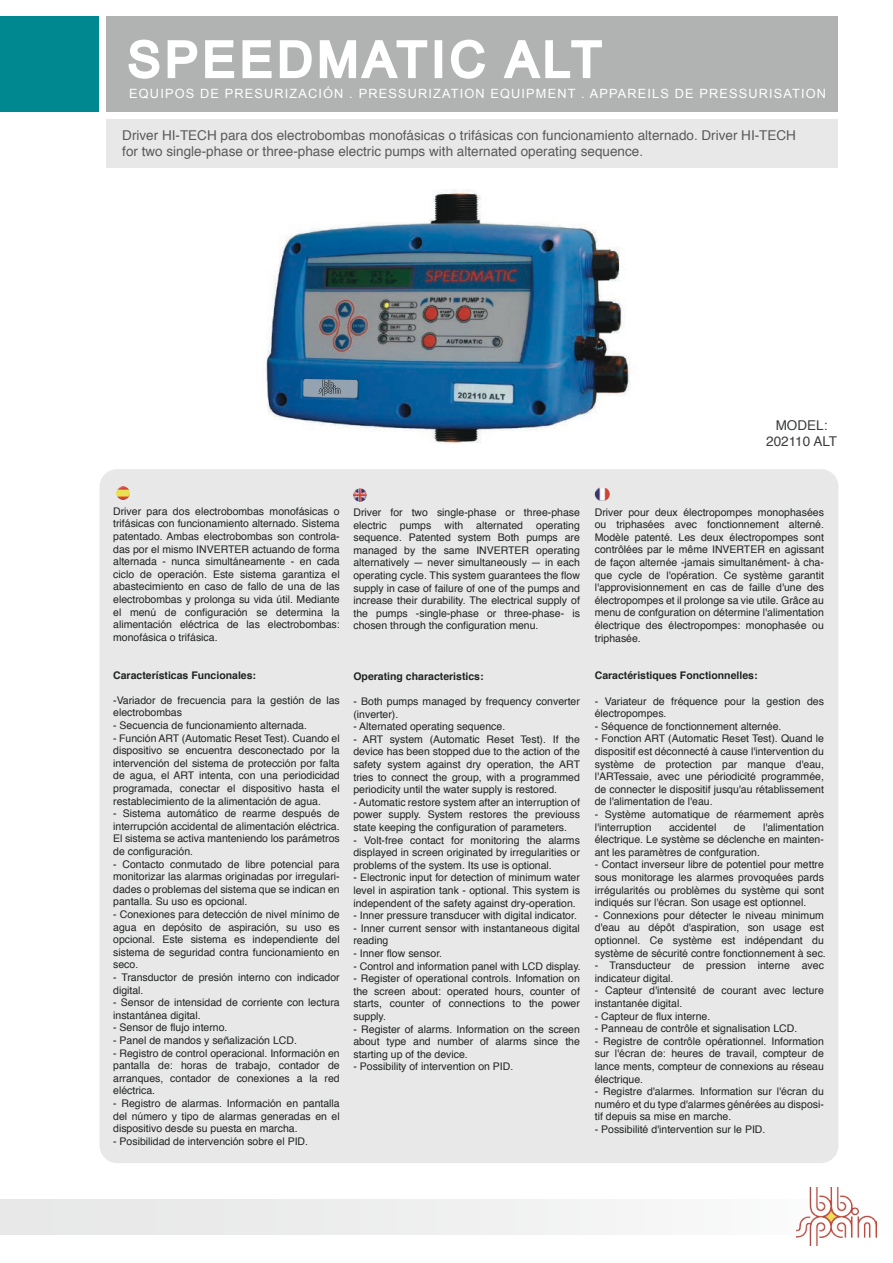
<style>
.page{position:relative;width:893px;height:1263px;background:#fff}
.page>*{position:absolute;margin:0;border:0;box-sizing:border-box;transform-origin:0 0}
.t1{font:48.75px "Arial";letter-spacing:.1em;color:#fff}
.t2{font:13.5px/16.2px "Helvetica";color:#585b5a}
.t3{font:13.5px/16.2px "Helvetica";color:#3c3e3e;text-align:center}
.t4{font:12.75px "Arial";letter-spacing:.09em;color:#fff}
.t5{font:10.5px/12.6px "Helvetica";color:#202323;text-align:justify}
.t6{font:700 10.5px "Helvetica";color:#202323}
</style>
<div class="page">
<div style="left:100px;top:469px;width:738px;height:694px;background:#e8e8e8;border-radius:18px"></div>
<img style="left:353px;top:488px;width:14px;height:13px">
<img style="left:116px;top:486px;width:14px;height:14px">
<img style="left:594px;top:487px;width:16px;height:14px">
<div style="left:107px;top:16px;width:731px;height:95px;background:#b1b2b2"></div>
<svg style="left:128px;top:39px;width:300px;height:40px"></svg>
<div style="left:435px;top:40px;width:7px;height:38px;border:3px solid #fff"></div>
<svg style="left:451px;top:39px;width:34px;height:40px"></svg>
<svg style="left:503px;top:40px;width:99px;height:38px"></svg>
<div style="left:0;top:1200px;width:893px;height:35px;background:#eeefef"></div>
<img style="left:797px;top:1187px;width:80px;height:59px">
<div style="left:0;top:16px;width:99px;height:95px;background:#008891"></div>
<div style="left:107px;top:119px;width:731px;height:48px;background:#e9e8e9"></div>
<img style="left:266px;top:190px;width:365px;height:253px">
<svg style="left:304px;top:379px;width:54px;height:18px"></svg>
<h1 class="t1" style="left:128px;top:28px;width:475px">SPEEDMATIC ALT</h1>
<p class="t4" style="left:129px;top:85px;width:698px">EQUIPOS DE PRESURIZACIÓN . PRESSURIZATION EQUIPMENT . APPAREILS DE PRESSURISATION</p>
<p class="t2" style="left:122px;top:127px;width:675px">Driver HI-TECH para dos electrobombas monofásicas o trifásicas con funcionamiento alternado. Driver HI-TECH for two single-phase or three-phase electric pumps with alternated operating sequence.</p>
<p class="t3" style="left:766px;top:417px;width:72px">MODEL:<br>202110 ALT</p>
<p class="t5" style="left:113px;top:505px;width:228px">Driver para dos electrobombas monofásicas o trifásicas con funcionamiento alternado. Sistema patentado. Ambas electrobombas son controla&shy;das por el mismo INVERTER actuando de forma alternada - nunca simultáneamente - en cada ciclo de operación. Este sistema garantiza el abastecimiento en caso de fallo de una de las electrobombas y prolonga su vida útil. Mediante el menú de configuración se determina la alimentación eléctrica de las electrobombas: monofásica o trifásica.</p>
<p class="t6" style="left:113px;top:666px;width:144px">Características Funcionales:</p>
<p class="t5" style="left:113px;top:694px;width:228px">-Variador de frecuencia para la gestión de las electrobombas</p>
<p class="t5" style="left:113px;top:719px;width:195px">- Secuencia de funcionamiento alternada.</p>
<p class="t5" style="left:113px;top:732px;width:228px">- Función ART (Automatic Reset Test). Cuando el dispositivo se encuentra desconectado por la intervención del sistema de protección por falta de agua, el ART intenta, con una periodicidad programada, conectar el dispositivo hasta el restablecimiento de la alimentación de agua.</p>
<p class="t5" style="left:113px;top:807px;width:228px">- Sistema automático de rearme después de interrupción accidental de alimentación eléctrica.<br>El sistema se activa manteniendo los parámetros de configuración.</p>
<p class="t5" style="left:113px;top:858px;width:228px">- Contacto conmutado de libre potencial para monitorizar las alarmas originadas por irregulari&shy;dades o problemas del sistema que se indican en pantalla. Su uso es opcional.</p>
<p class="t5" style="left:113px;top:908px;width:228px">- Conexiones para detección de nivel mínimo de agua en depósito de aspiración, su uso es opcional. Este sistema es independiente del sistema de seguridad contra funcionamiento en seco.</p>
<p class="t5" style="left:113px;top:971px;width:228px">- Transductor de presión interno con indicador digital.</p>
<p class="t5" style="left:113px;top:996px;width:228px">- Sensor de intensidad de corriente con lectura instantánea digital.</p>
<p class="t5" style="left:113px;top:1022px;width:116px">- Sensor de flujo interno.</p>
<p class="t5" style="left:113px;top:1034px;width:185px">- Panel de mandos y señalización LCD.</p>
<p class="t5" style="left:113px;top:1047px;width:228px">- Registro de control operacional. Información en pantalla de: horas de trabajo, contador de arranques, contador de conexiones a la red eléctrica.</p>
<p class="t5" style="left:113px;top:1097px;width:228px">- Registro de alarmas. Información en pantalla del número y tipo de alarmas generadas en el dispositivo desde su puesta en marcha.</p>
<p class="t5" style="left:113px;top:1135px;width:196px">- Posibilidad de intervención sobre el PID.</p>
<p class="t5" style="left:353px;top:506px;width:228px">Driver for two single-phase or three-phase electric</p>
<p class="t5" style="left:400px;top:519px;width:33px">pumps</p>
<p class="t5" style="left:444px;top:519px;width:20px">with</p>
<p class="t5" style="left:476px;top:519px;width:48px">alternated</p>
<p class="t5" style="left:353px;top:519px;width:228px;text-indent:183px">operating sequence. Patented system Both pumps are managed by the same INVERTER operating alternatively — never simultaneously — in each operating cycle. This system guarantees the flow supply in case of failure of one of the pumps and increase their durability. The electrical supply of the pumps -single-phase or three-phase- is chosen through the configuration menu.</p>
<p class="t6" style="left:353px;top:668px;width:132px">Operating characteristics:</p>
<p class="t5" style="left:353px;top:695px;width:228px">- Both pumps managed by frequency converter (inverter).</p>
<p class="t5" style="left:353px;top:720px;width:153px">- Alternated operating sequence.</p>
<p class="t5" style="left:353px;top:733px;width:228px">- ART system (Automatic Reset Test). If the device has been stopped due to the action of the safety system against dry operation, the ART tries to connect the group, with a programmed periodicity until the water supply is restored.</p>
<p class="t5" style="left:353px;top:796px;width:228px">- Automatic restore system after an interruption of power supply. System restores the previouss state keeping the configuration of parameters.</p>
<p class="t5" style="left:353px;top:834px;width:228px">- Volt-free contact for monitoring the alarms displayed in screen originated by irregularities or problems of the system. Its use is optional.</p>
<p class="t5" style="left:353px;top:872px;width:228px">- Electronic input for detection of minimum water level in aspiration tank - optional. This system is independent of the safety against dry-operation.</p>
<p class="t5" style="left:353px;top:909px;width:225px">- Inner pressure transducer with digital indicator.</p>
<p class="t5" style="left:353px;top:922px;width:228px">- Inner current sensor with instantaneous digital reading</p>
<p class="t5" style="left:353px;top:947px;width:90px">- Inner flow sensor.</p>
<p class="t5" style="left:353px;top:960px;width:229px">- Control and information panel with LCD display.</p>
<p class="t5" style="left:353px;top:972px;width:228px">- Register of operational controls. Infomation on the screen about: operated hours, counter of starts, counter of connections to the power supply.</p>
<p class="t5" style="left:353px;top:1023px;width:228px">- Register of alarms. Information on the screen about type and number of alarms since the starting up of the device.</p>
<p class="t5" style="left:353px;top:1061px;width:161px">- Possibility of intervention on PID.</p>
<p class="t5" style="left:595px;top:506px;width:231px">Driver pour deux électropompes monophasées ou triphasées avec fonctionnement alterné.<br>Modèle patenté. Les deux électropompes sont contrôlées par le même INVERTER en agissant de façon alternée -jamais simultanément- à cha&shy;que cycle de l'opération. Ce système garantit l'approvisionnement en cas de faille d'une des électropompes et il prolonge sa vie utile. Grâce au menu de confguration on détermine l'alimentation électrique des électropompes: monophasée ou triphasée.</p>
<p class="t6" style="left:595px;top:667px;width:164px">Caractéristiques Fonctionnelles:</p>
<p class="t5" style="left:595px;top:695px;width:231px">- Variateur de fréquence pour la gestion des électropompes.</p>
<p class="t5" style="left:595px;top:720px;width:188px">- Séquence de fonctionnement alternée.</p>
<p class="t5" style="left:595px;top:733px;width:231px">- Fonction ART (Automatic Reset Test). Quand le dispositif est déconnecté à cause l'intervention du système de protection par manque d'eau, l'ARTessaie, avec une périodicité programmée, de connecter le dispositif jusqu'au rétablissement de l'alimentation de l'eau.</p>
<p class="t5" style="left:595px;top:808px;width:231px">- Système automatique de réarmement après l'interruption</p>
<p class="t5" style="left:669px;top:821px;width:49px">accidentel</p>
<p class="t5" style="left:734px;top:821px;width:13px">de</p>
<p class="t5" style="left:595px;top:821px;width:231px;text-indent:168px">l'alimentation électrique. Le système se déclenche en mainten&shy;ant les paramètres de confguration.</p>
<p class="t5" style="left:595px;top:859px;width:231px">- Contact inverseur libre de potentiel pour mettre sous monitorage les alarmes provoquées pards irrégularités ou problèmes du système qui sont indiqués sur l'écran. Son usage est optionnel.</p>
<p class="t5" style="left:595px;top:909px;width:233px;text-align:left">- Connexions pour détecter le niveau minimum d'eau au dépôt d'aspiration, son usage est optionnel. Ce système est indépendant du système de sécurité contre fonctionnement à sec.</p>
<p class="t5" style="left:595px;top:959px;width:231px">- Transducteur de pression interne avec indicateur digital.</p>
<p class="t5" style="left:595px;top:985px;width:231px">- Capteur d'intensité de courant avec lecture instantanée digital.</p>
<p class="t5" style="left:595px;top:1010px;width:117px">- Capteur de flux interne.</p>
<p class="t5" style="left:595px;top:1022px;width:204px">- Panneau de contrôle et signalisation LCD.</p>
<p class="t5" style="left:595px;top:1035px;width:231px">- Registre de contrôle opérationnel. Information sur l'écran de: heures de travail, compteur de lance ments, compteur de connexions au réseau électrique.</p>
<p class="t5" style="left:595px;top:1085px;width:231px">- Registre d'alarmes. Information sur l'écran du numéro et du type d'alarmes générées au disposi&shy;tif depuis sa mise en marche.</p>
<p class="t5" style="left:595px;top:1123px;width:172px">- Possibilité d'intervention sur le PID.</p>
</div>
